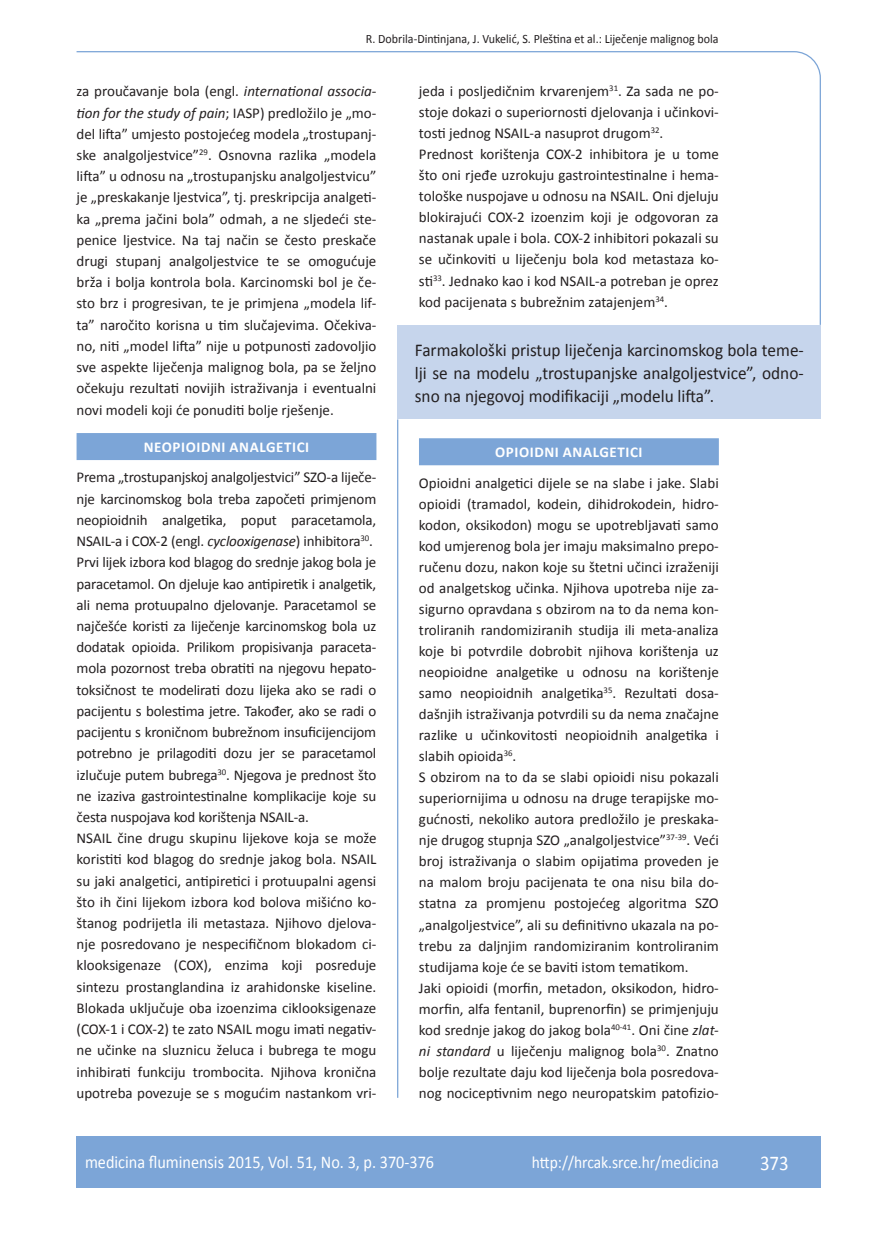
<style>
.page{position:relative;width:872px;height:1234px;background:#fff}
.page>*{position:absolute;margin:0;border:0;box-sizing:border-box;transform-origin:0 0}
.t1{font:21px "Calibri";color:#fff;scale:.9 1}
.t2{font:18px/23px "Calibri";color:#231f20;text-align:justify;scale:.96 1}
.t3{font:18px "Calibri";color:#fff;scale:.9 1}
.t4{font:17.25px "Calibri";color:#fff;scale:.9 1}
.t5{font:15px/21.1px "Calibri";color:#231f20}
.t6{font:700 15px "Calibri";letter-spacing:.04em;color:#fff}
.t7{font:12.75px "Calibri";color:#231f20;scale:.94 1}
.s1{font-style:italic}
</style>
<div class="page">
<svg style="left:76px;top:51px;width:745px;height:275px"></svg>
<hr style="left:397px;top:419px;width:1px;height:678px;background:#7ca5d7">
<div style="left:77px;top:1135px;width:744px;height:51px;background:#7ca5d7"></div>
<div style="left:77px;top:433px;width:299px;height:27px;background:#7ca5d7"></div>
<div style="left:398px;top:325px;width:423px;height:94px;background:#c6d5ec"></div>
<div style="left:419px;top:438px;width:300px;height:27px;background:#7ca5d7"></div>
<p class="t7" style="left:366px;top:30px;width:377px">R. Dobrila-Dintinjana, J. Vukelić, S. Pleština et al.: Liječenje malignog bola</p>
<p class="t5" style="left:77px;top:80px;width:301px;text-align:justify">za proučavanje bola (engl. <span class="s1">international associa&shy;tion for the study of pain</span>; IASP) predložilo je „mo&shy;del lifta” umjesto postojećeg modela „trostupanj&shy;ske analgoljestvice”<sup>29</sup>. Osnovna razlika „modela lifta” u odnosu na „trostupanjsku analgoljestvicu” je „preskakanje ljestvica”, tj. preskripcija analgeti&shy;ka „prema jačini bola” odmah, a ne sljedeći ste&shy;penice ljestvice. Na taj način se često preskače drugi stupanj analgoljestvice te se omogućuje brža i bolja kontrola bola. Karcinomski bol je če&shy;sto brz i progresivan, te je primjena „modela lif&shy;ta” naročito korisna u tim slučajevima. Očekiva&shy;no, niti „model lifta” nije u potpunosti zadovoljio sve aspekte liječenja malignog bola, pa se željno očekuju rezultati novijih istraživanja i eventualni novi modeli koji će ponuditi bolje rješenje.</p>
<p class="t6" style="left:144px;top:437px;width:167px">NEOPIOiDNI ANALGETICI</p>
<p class="t5" style="left:77px;top:466px;width:301px">Prema „trostupanjskoj analgoljestvici” SZO-a liječe&shy;nje karcinomskog bola treba započeti primjenom neopioidnih analgetika, poput paracetamola, NSAIL-a i COX-2 (engl. <span class="s1">cyclooxigenase</span>) inhibitora<sup>30</sup>.<br>Prvi lijek izbora kod blagog do srednje jakog bola je paracetamol. On djeluje kao antipiretik i analgetik, ali nema protuupalno djelovanje. Paracetamol se najčešće koristi za liječenje karcinomskog bola uz dodatak opioida. Prilikom propisivanja paraceta&shy;mola pozornost treba obratiti na njegovu hepato&shy;toksičnost te modelirati dozu lijeka ako se radi o pacijentu s bolestima jetre. Također, ako se radi o pacijentu s kroničnom bubrežnom insuficijencijom potrebno je prilagoditi dozu jer se paracetamol izlučuje putem bubrega<sup>30</sup>. Njegova je prednost što ne izaziva gastrointestinalne komplikacije koje su česta nuspojava kod korištenja NSAIL-a.<br>NSAIL čine drugu skupinu lijekove koja se može koristiti kod blagog do srednje jakog bola. NSAIL su jaki analgetici, antipiretici i protuupalni agensi što ih čini lijekom izbora kod bolova mišićno ko&shy;štanog podrijetla ili metastaza. Njihovo djelova&shy;nje posredovano je nespecifičnom blokadom ci&shy;klooksigenaze (COX), enzima koji posreduje sintezu prostanglandina iz arahidonske kiseline.<br>Blokada uključuje oba izoenzima ciklooksigenaze (COX-1 i COX-2) te zato NSAIL mogu imati negativ&shy;ne učinke na sluznicu želuca i bubrega te mogu inhibirati funkciju trombocita. Njihova kronična upotreba povezuje se s mogućim nastankom vri-</p>
<p class="t5" style="left:419px;top:80px;width:301px">jeda i posljedičnim krvarenjem<sup>31</sup>. Za sada ne po&shy;stoje dokazi o superiornosti djelovanja i učinkovi&shy;tosti jednog NSAIL-a nasuprot drugom<sup>32</sup>.<br>Prednost korištenja COX-2 inhibitora je u tome što oni rjeđe uzrokuju gastrointestinalne i hema&shy;tološke nuspojave u odnosu na NSAIL. Oni djeluju blokirajući COX-2 izoenzim koji je odgovoran za nastanak upale i bola. COX-2 inhibitori pokazali su se učinkoviti u liječenju bola kod metastaza ko&shy;sti<sup>33</sup>. Jednako kao i kod NSAIL-a potreban je oprez kod pacijenata s bubrežnim zatajenjem<sup>34</sup>.</p>
<p class="t2" style="left:415px;top:338px;width:407px">Farmakološki pristup liječenja karcinomskog bola teme&shy;lji se na modelu „trostupanjske analgoljestvice”, odno&shy;sno na njegovoj modifikaciji „modelu lifta”.</p>
<p class="t6" style="left:495px;top:442px;width:149px">OPIOIDNI ANALGETICI</p>
<p class="t5" style="left:419px;top:471px;width:301px">Opioidni analgetici dijele se na slabe i jake. Slabi opioidi (tramadol, kodein, dihidrokodein, hidro&shy;kodon, oksikodon) mogu se upotrebljavati samo kod umjerenog bola jer imaju maksimalno prepo&shy;ručenu dozu, nakon koje su štetni učinci izraženiji od analgetskog učinka. Njihova upotreba nije za&shy;sigurno opravdana s obzirom na to da nema kon&shy;troliranih randomiziranih studija ili meta-analiza koje bi potvrdile dobrobit njihova korištenja uz neopioidne analgetike u odnosu na korištenje samo neopioidnih analgetika<sup>35</sup>. Rezultati dosa&shy;dašnjih istraživanja potvrdili su da nema značajne razlike u učinkovitosti neopioidnih analgetika i slabih opioida<sup>36</sup>.<br>S obzirom na to da se slabi opioidi nisu pokazali superiornijima u odnosu na druge terapijske mo&shy;gućnosti, nekoliko autora predložilo je preskaka&shy;nje drugog stupnja SZO „analgoljestvice”<sup>37-39</sup>. Veći broj istraživanja o slabim opijatima proveden je na malom broju pacijenata te ona nisu bila do&shy;statna za promjenu postojećeg algoritma SZO „analgoljestvice”, ali su definitivno ukazala na po&shy;trebu za daljnjim randomiziranim kontroliranim studijama koje će se baviti istom tematikom.<br>Jaki opioidi (morfin, metadon, oksikodon, hidro&shy;morfin, alfa fentanil, buprenorfin) se primjenjuju kod srednje jakog do jakog bola<sup>40-41</sup>. Oni čine <span class="s1">zlat&shy;ni standard</span> u liječenju malignog bola<sup>30</sup>. Znatno bolje rezultate daju kod liječenja bola posredova&shy;nog nociceptivnim nego neuropatskim patofizio-</p>
<p class="t3" style="left:85px;top:1150px;width:389px">medicina fluminensis 2015, Vol. 51, No. 3, p. 370-376</p>
<p class="t4" style="left:532px;top:1151px;width:209px">http://hrcak.srce.hr/medicina</p>
<h1 class="t1" style="left:760px;top:1149px;width:33px">373</h1>
</div>
